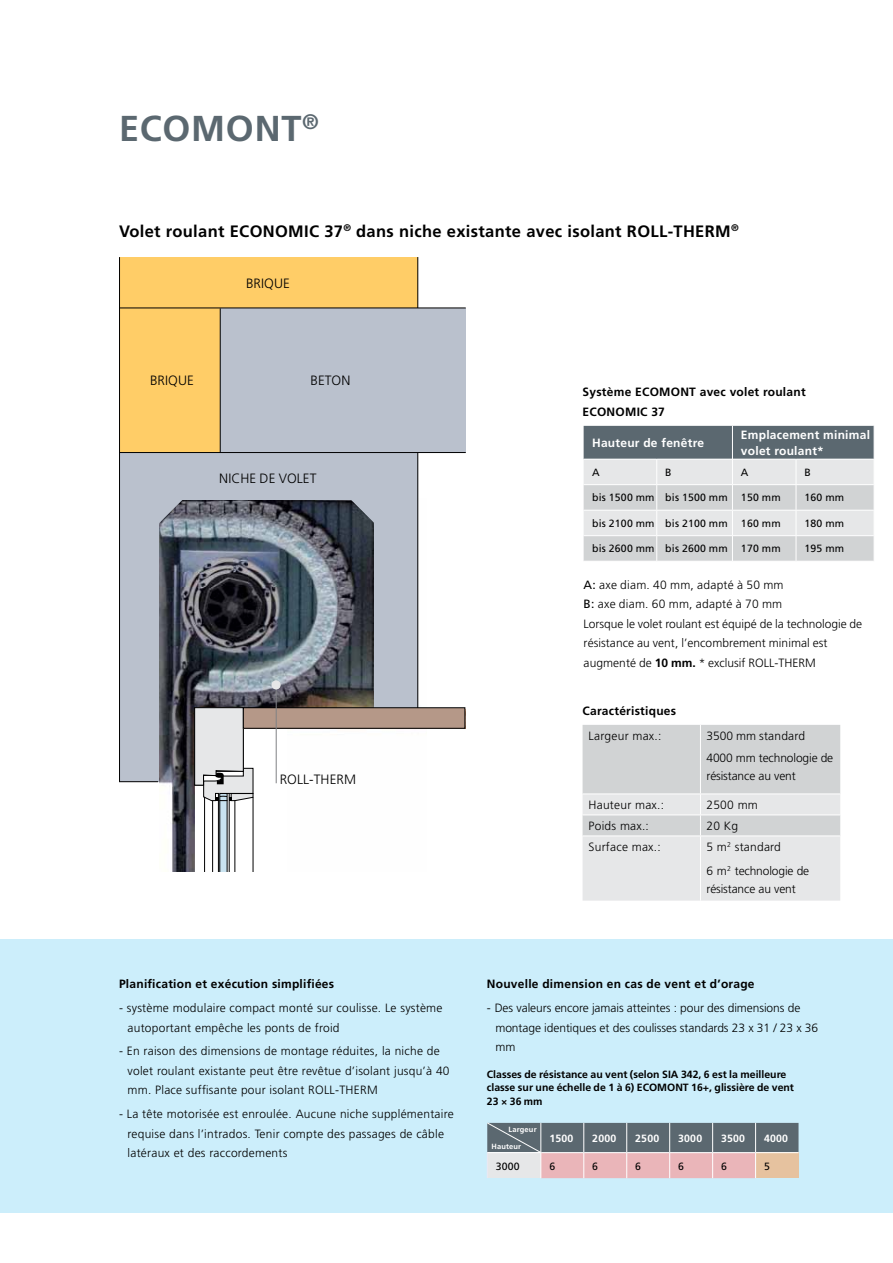
<style>
.page{position:relative;width:893px;height:1263px;background:#fff}
.page>*{position:absolute;margin:0;border:0;box-sizing:border-box;transform-origin:0 0}
.t1{font:700 36px "Frutiger LT";letter-spacing:.02em;color:#5b6870}
.t2{font:700 16.5px "Frutiger LT";letter-spacing:.02em;color:#000}
.t3{font:300 13.5px "Frutiger LT";letter-spacing:.005em;color:#000}
.t4{font:300 12px/19.5px "Frutiger LT";letter-spacing:.02em;color:#000}
.t5{font:700 12px/19.5px "Frutiger LT";letter-spacing:.02em;color:#000}
.t6{font:300 12px/19.5px "Frutiger LT";letter-spacing:-.005em;color:#000}
.t7{font:300 12px/22.2px "Frutiger LT";letter-spacing:-.01em;color:#000}
.t8{font:700 12px/16.5px "Frutiger LT";letter-spacing:.02em;color:#fff}
.t9{font:700 10.5px/13.5px "Frutiger LT";color:#000}
.t10{font:10.5px "Frutiger LT";letter-spacing:.02em;color:#000}
.t11{font:700 10.5px "Frutiger LT";letter-spacing:.02em;color:#fff}
.t12{font:700 7.5px "Frutiger LT";letter-spacing:.02em;color:#fff}
.s1{font-weight:400}
.s2{font-weight:700}
</style>
<div class="page">
<div style="left:0;top:940px;width:892px;height:273px;background:#cceefb"></div>
<img style="left:159px;top:499px;width:260px;height:373px">
<div style="left:119px;top:471px;width:40px;height:311px;background:#bac1cd"></div>
<div style="left:120px;top:452px;width:298px;height:48px;background:#bac1cd"></div>
<div style="left:374px;top:493px;width:44px;height:216px;background:#bac1cd"></div>
<div style="left:120px;top:257px;width:298px;height:51px;background:#ffcd67"></div>
<div style="left:120px;top:308px;width:100px;height:145px;background:#ffcd67"></div>
<hr style="left:417px;top:257px;width:1px;height:452px;background:#000">
<div style="left:220px;top:308px;width:246px;height:145px;background:#bac1cd"></div>
<img style="left:465px;top:710px;width:1px;height:18px">
<svg style="left:159px;top:500px;width:25px;height:24px"></svg>
<svg style="left:349px;top:500px;width:25px;height:24px"></svg>
<div style="left:247px;top:726px;width:40px;height:146px;background:#fff"></div>
<svg style="left:194px;top:707px;width:60px;height:165px"></svg>
<div style="left:243px;top:708px;width:222px;height:20px;background:#b59888"></div>
<div style="left:243px;top:707px;width:222px;height:22px;border:1px solid #000"></div>
<hr style="left:120px;top:307px;width:346px;height:1px;background:#000">
<hr style="left:120px;top:452px;width:346px;height:1px;background:#000">
<hr style="left:220px;top:308px;width:1px;height:144px;background:#000">
<hr style="left:119px;top:257px;width:1px;height:525px;background:#000">
<hr style="left:119px;top:781px;width:39px;height:1px;background:#000">
<svg style="left:487px;top:1123px;width:311px;height:55px;background:#a09598"></svg>
<hr style="left:276px;top:688px;width:1px;height:95px;background:#808285">
<div style="left:272px;top:681px;width:8px;height:8px;background:#e6e7e8;border-radius:50%"></div>
<div style="left:272px;top:680px;width:9px;height:9px;border:2px solid #e6e7e8;border-radius:50%"></div>
<svg style="left:583px;top:725px;width:257px;height:176px;background:#dbddde"></svg>
<hr style="left:583px;top:835px;width:117px;height:1px;background:#fff">
<hr style="left:700px;top:835px;width:140px;height:1px;background:#fff">
<hr style="left:700px;top:836px;width:1px;height:65px;background:#fff">
<svg style="left:584px;top:426px;width:290px;height:135px;background:#bdc1c4"></svg>
<hr style="left:584px;top:484px;width:73px;height:1px;background:#fff">
<hr style="left:657px;top:484px;width:75px;height:1px;background:#fff">
<hr style="left:732px;top:484px;width:64px;height:1px;background:#fff">
<hr style="left:796px;top:484px;width:78px;height:1px;background:#fff">
<h1 class="t1" style="left:119px;top:107px;width:201px">ECOMONT<sup>®</sup></h1>
<h2 class="t2" style="left:119px;top:221px;width:621px">Volet roulant ECONOMIC 37<sup>®</sup> dans niche existante avec isolant ROLL-THERM<sup>®</sup></h2>
<p class="t3" style="left:246px;top:275px;width:45px">BRIQUE</p>
<p class="t3" style="left:150px;top:373px;width:45px">BRIQUE</p>
<p class="t3" style="left:310px;top:373px;width:42px">BETON</p>
<p class="t3" style="left:219px;top:471px;width:99px">NICHE DE VOLET</p>
<p class="t3" style="left:280px;top:771px;width:78px">ROLL-THERM</p>
<p class="t5" style="left:583px;top:382px;width:225px">Système ECOMONT avec volet roulant<br>ECONOMIC 37</p>
<p class="t8" style="left:592px;top:434px;width:113px">Hauteur de fenêtre</p>
<p class="t8" style="left:741px;top:426px;width:131px">Emplacement minimal volet roulant*</p>
<p class="t10" style="left:592px;top:466px;width:9px">A</p>
<p class="t10" style="left:665px;top:466px;width:8px">B</p>
<p class="t10" style="left:741px;top:466px;width:9px">A</p>
<p class="t10" style="left:804px;top:466px;width:8px">B</p>
<p class="t10" style="left:592px;top:491px;width:137px">bis 1500 mm bis 1500 mm</p>
<p class="t10" style="left:741px;top:491px;width:41px">150 mm</p>
<p class="t10" style="left:804px;top:491px;width:41px">160 mm</p>
<p class="t10" style="left:592px;top:517px;width:137px">bis 2100 mm bis 2100 mm</p>
<p class="t10" style="left:741px;top:517px;width:41px">160 mm</p>
<p class="t10" style="left:804px;top:517px;width:41px">180 mm</p>
<p class="t10" style="left:592px;top:543px;width:137px">bis 2600 mm bis 2600 mm</p>
<p class="t10" style="left:741px;top:543px;width:41px">170 mm</p>
<p class="t10" style="left:804px;top:543px;width:41px">195 mm</p>
<p class="t4" style="left:584px;top:575px;width:280px"><span class="s1">A:</span> axe diam. 40 mm, adapté à 50 mm<br><span class="s1">B:</span> axe diam. 60 mm, adapté à 70 mm<br>Lorsque le volet roulant est équipé de la technologie de résistance au vent, l’encombrement minimal est augmenté de <span class="s2">10 mm.</span> * exclusif ROLL-THERM</p>
<p class="t5" style="left:583px;top:701px;width:95px">Caractéristiques</p>
<p class="t4" style="left:589px;top:726px;width:74px">Largeur max.:</p>
<p class="t7" style="left:706px;top:725px;width:128px">3500 mm standard<br>4000 mm technologie de</p>
<p class="t7" style="left:706px;top:765px;width:91px">résistance au vent</p>
<p class="t4" style="left:589px;top:795px;width:77px">Hauteur max.:</p>
<p class="t4" style="left:706px;top:795px;width:53px">2500 mm</p>
<p class="t4" style="left:589px;top:816px;width:62px">Poids max.:</p>
<p class="t4" style="left:706px;top:816px;width:33px">20 Kg</p>
<p class="t4" style="left:589px;top:837px;width:74px">Surface max.:</p>
<p class="t7" style="left:706px;top:835px;width:104px;line-height:23.7px">5 m<sup>2</sup> standard<br>6 m<sup>2</sup> technologie de</p>
<p class="t7" style="left:706px;top:878px;width:91px">résistance au vent</p>
<p class="t5" style="left:119px;top:974px;width:217px">Planification et exécution simplifiées</p>
<p class="t4" style="left:128px;top:998px;width:316px;text-indent:-9px">- système modulaire compact monté sur coulisse. Le système autoportant empêche les ponts de froid</p>
<p class="t4" style="left:128px;top:1041px;width:324px;text-indent:-9px">- En raison des dimensions de montage réduites, la niche de volet roulant existante peut être revêtue d’isolant jusqu’à 40 mm. Place suffisante pour isolant ROLL-THERM</p>
<p class="t4" style="left:128px;top:1104px;width:328px;text-indent:-9px">- La tête motorisée est enroulée. Aucune niche supplémentaire requise dans l’intrados. Tenir compte des passages de câble latéraux et des raccordements</p>
<p class="t5" style="left:487px;top:974px;width:269px">Nouvelle dimension en cas de vent et d’orage</p>
<p class="t6" style="left:495px;top:998px;width:324px;text-indent:-9px">- Des valeurs encore jamais atteintes : pour des dimensions de montage identiques et des coulisses standards 23 x 31 / 23 x 36 mm</p>
<p class="t9" style="left:487px;top:1067px;width:309px">Classes de résistance au vent (selon SIA 342, 6 est la meilleure classe sur une échelle de 1 à 6) ECOMONT 16+, glissière de vent<br>23 × 36 mm</p>
<p class="t12" style="left:509px;top:1125px;width:29px">Largeur</p>
<p class="t12" style="left:491px;top:1141px;width:31px">Hauteur</p>
<p class="t11" style="left:549px;top:1132px;width:25px">1500</p>
<p class="t11" style="left:592px;top:1132px;width:25px">2000</p>
<p class="t11" style="left:635px;top:1132px;width:25px">2500</p>
<p class="t11" style="left:678px;top:1132px;width:25px">3000</p>
<p class="t11" style="left:721px;top:1132px;width:25px">3500</p>
<p class="t11" style="left:764px;top:1132px;width:25px">4000</p>
<p class="t10" style="left:496px;top:1160px;width:25px">3000</p>
<p class="t10" style="left:549px;top:1160px;width:7px">6</p>
<p class="t10" style="left:592px;top:1160px;width:7px">6</p>
<p class="t10" style="left:635px;top:1160px;width:7px">6</p>
<p class="t10" style="left:678px;top:1160px;width:7px">6</p>
<p class="t10" style="left:721px;top:1160px;width:7px">6</p>
<p class="t10" style="left:764px;top:1160px;width:7px">5</p>
</div>
